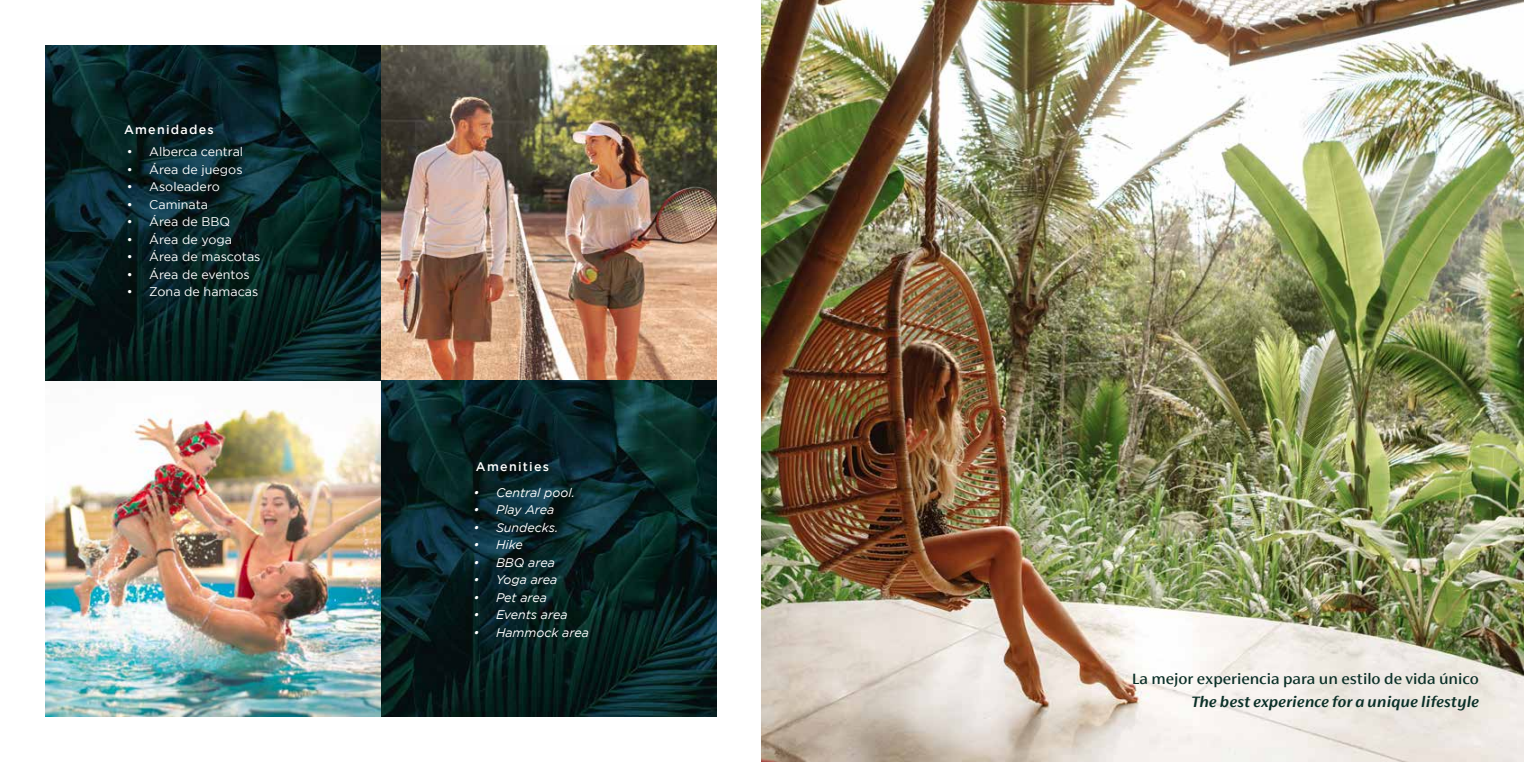
<style>
.page{position:relative;width:1524px;height:762px;background:#fff}
.page>*{position:absolute;margin:0;border:0;box-sizing:border-box;transform-origin:0 0}
.t1{font:500 16.62px "FS Siena";color:#0b3028}
.t2{font:italic 600 16.62px "FS Siena";color:#0b3028}
.t3{font:12.5px "Gotham";color:#fff}
.t4{font:italic 12.5px "Gotham";color:#fff}
.t5{font:500 12.5px "Gotham";letter-spacing:.1em;color:#fff}
</style>
<div class="page">
<img style="left:45px;top:45px;width:672px;height:672px">
<svg style="left:45px;top:45px;width:336px;height:336px;background:#082325"></svg>
<svg style="left:381px;top:381px;width:336px;height:336px;background:#082325"></svg>
<img style="left:762px;top:0;width:762px;height:762px">
<p class="t5" style="left:124px;top:121px;width:91px">Amenidades</p>
<p class="t3" style="left:127px;top:144px;width:118px">• Alberca central</p>
<p class="t3" style="left:127px;top:161px;width:117px">• Área de juegos</p>
<p class="t3" style="left:127px;top:179px;width:95px">• Asoleadero</p>
<p class="t3" style="left:127px;top:196px;width:83px">• Caminata</p>
<p class="t3" style="left:127px;top:214px;width:105px">• Área de BBQ</p>
<p class="t3" style="left:127px;top:231px;width:107px">• Área de yoga</p>
<p class="t3" style="left:127px;top:249px;width:135px">• Área de mascotas</p>
<p class="t3" style="left:127px;top:266px;width:125px">• Área de eventos</p>
<p class="t3" style="left:127px;top:284px;width:133px">• Zona de hamacas</p>
<p class="t5" style="left:476px;top:458px;width:75px">Amenities</p>
<p class="t4" style="left:473px;top:484px;width:103px">• Central pool.</p>
<p class="t4" style="left:473px;top:502px;width:82px">• Play Area</p>
<p class="t4" style="left:473px;top:519px;width:86px">• Sundecks.</p>
<p class="t4" style="left:473px;top:537px;width:51px">• Hike</p>
<p class="t4" style="left:473px;top:554px;width:83px">• BBQ area</p>
<p class="t4" style="left:473px;top:572px;width:85px">• Yoga area</p>
<p class="t4" style="left:473px;top:589px;width:75px">• Pet area</p>
<p class="t4" style="left:473px;top:607px;width:96px">• Events area</p>
<p class="t4" style="left:473px;top:624px;width:117px">• Hammock area</p>
<h1 class="t1" style="left:1131px;top:670px;width:349px">La mejor experiencia para un estilo de vida único</h1>
<h1 class="t2" style="left:1191px;top:693px;width:289px">The best experience for a unique lifestyle</h1>
</div>
